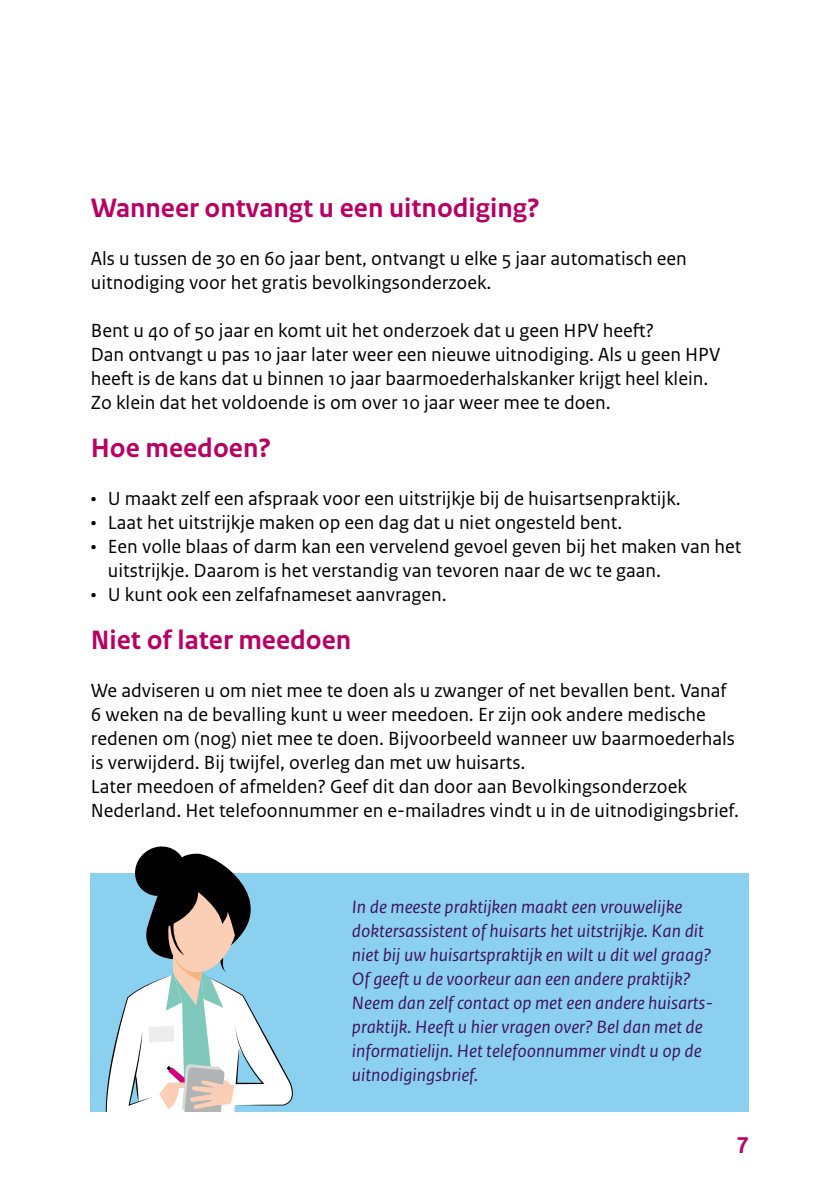
<style>
.page{position:relative;width:840px;height:1191px;background:#fff}
.page>*{position:absolute;margin:0;border:0;box-sizing:border-box;transform-origin:0 0}
.H3_Subkop{font:700 28px "Rijksoverheid Sans Text";color:#b80065}
.t1{font:700 24px "Rijksoverheid Sans Text";color:#b80065}
.P_Platte_tekst{font:20px/24px "Rijksoverheid Sans Text";color:#000}
.P_Kadertekst_paars{font:italic 18.8px/24px "Rijksoverheid Sans Text";color:#3f155d;scale:1.06 1}
</style>
<div class="page">
<div style="left:91px;top:873px;width:657px;height:238px;background:#8cd0f0"></div>
<svg style="left:105px;top:846px;width:188px;height:265px"></svg>
<h3 class="H3_Subkop" style="left:91px;top:192px;width:450px">Wanneer ontvangt u een uitnodiging?</h3>
<p class="P_Platte_tekst" style="left:91px;top:247px;width:597px">Als u tussen de 30 en 60 jaar bent, ontvangt u elke 5 jaar automatisch een uitnodiging voor het gratis bevolkingsonderzoek.</p>
<p class="P_Platte_tekst" style="left:91px;top:319px;width:630px">Bent u 40 of 50 jaar en komt uit het onderzoek dat u geen HPV heeft?<br>Dan ontvangt u pas 10 jaar later weer een nieuwe uitnodiging. Als u geen HPV heeft is de kans dat u binnen 10 jaar baarmoederhalskanker krijgt heel klein.<br>Zo klein dat het voldoende is om over 10 jaar weer mee te doen.</p>
<h3 class="H3_Subkop" style="left:91px;top:432px;width:182px">Hoe meedoen?</h3>
<p class="P_Platte_tekst" style="left:91px;top:487px;width:591px">• U maakt zelf een afspraak voor een uitstrijkje bij de huisartsenpraktijk.</p>
<p class="P_Platte_tekst" style="left:91px;top:511px;width:533px">• Laat het uitstrijkje maken op een dag dat u niet ongesteld bent.</p>
<p class="P_Platte_tekst" style="left:108px;top:535px;width:635px;text-indent:-17px">• Een volle blaas of darm kan een vervelend gevoel geven bij het maken van het uitstrijkje. Daarom is het verstandig van tevoren naar de wc te gaan.</p>
<p class="P_Platte_tekst" style="left:91px;top:583px;width:357px">• U kunt ook een zelfafnameset aanvragen.</p>
<h3 class="H3_Subkop" style="left:91px;top:624px;width:262px">Niet of later meedoen</h3>
<p class="P_Platte_tekst" style="left:91px;top:679px;width:645px">We adviseren u om niet mee te doen als u zwanger of net bevallen bent. Vanaf 6 weken na de bevalling kunt u weer meedoen. Er zijn ook andere medische redenen om (nog) niet mee te doen. Bijvoorbeeld wanneer uw baarmoederhals is verwijderd. Bij twijfel, overleg dan met uw huisarts.</p>
<p class="P_Platte_tekst" style="left:91px;top:775px;width:649px">Later meedoen of afmelden? Geef dit dan door aan Bevolkingsonderzoek<br>Nederland. Het telefoonnummer en e-mailadres vindt u in de uitnodigingsbrief.</p>
<p class="P_Kadertekst_paars" style="left:351px;top:895px;width:342px">In de meeste praktijken maakt een vrouwelijke doktersassistent of huisarts het uitstrijkje. Kan dit niet bij uw huisartspraktijk en wilt u dit wel graag?<br>Of geeft u de voorkeur aan een andere praktijk?<br>Neem dan zelf contact op met een andere huisarts&shy;praktijk. Heeft u hier vragen over? Bel dan met de informatielijn. Het telefoonnummer vindt u op de uitnodigingsbrief.</p>
<p class="t1" style="left:736px;top:1131px;width:14px">7</p>
</div>
